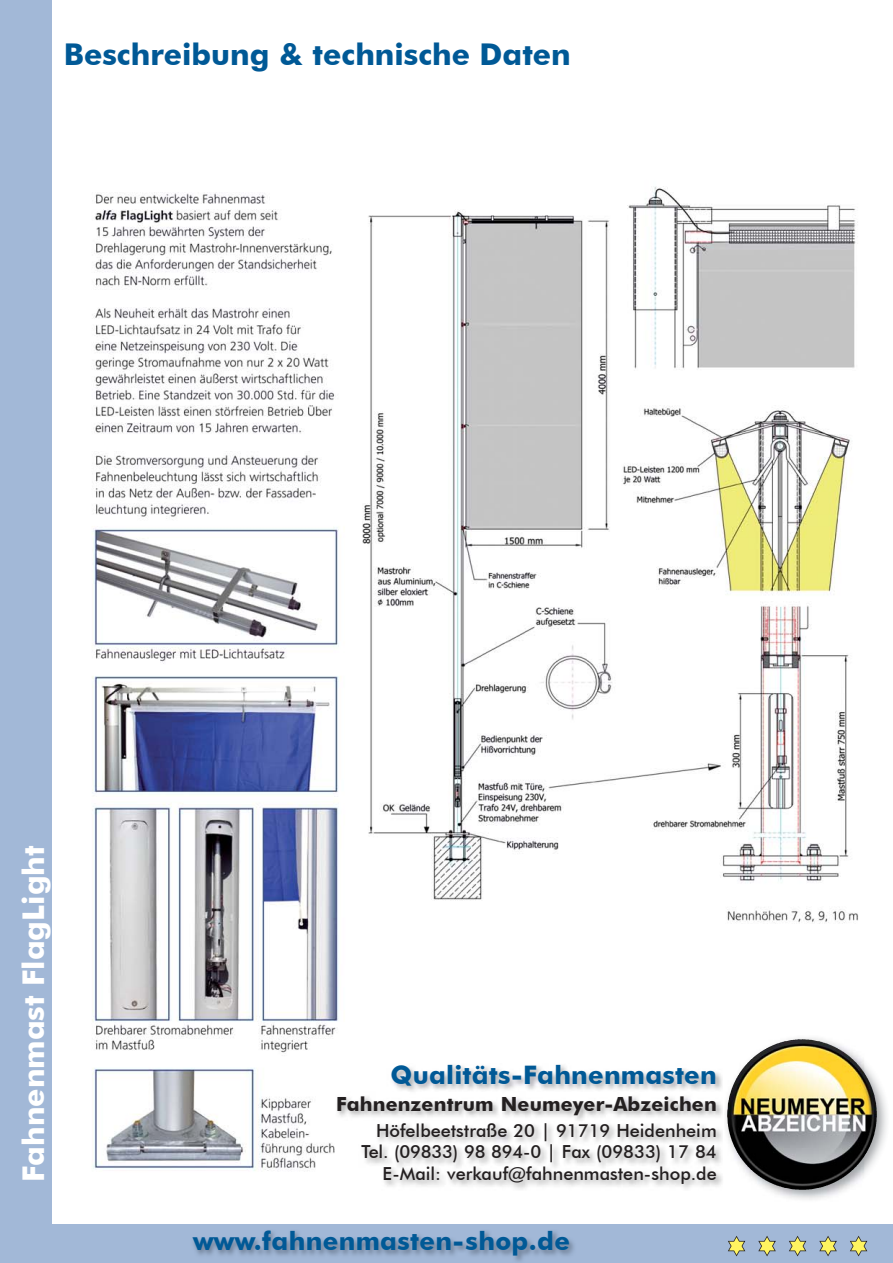
<style>
.page{position:relative;width:893px;height:1263px;background:#fff}
.page>*{position:absolute;margin:0;border:0;box-sizing:border-box;transform-origin:0 0}
.t1{font:700 30px "Futura BT";color:#005996}
.t2{font:700 30px "Futura BT";color:#fff}
.t3{font:700 25.5px "Futura BT";letter-spacing:.01em;color:#005996}
.t4{font:700 19.5px "Futura BT";letter-spacing:.01em;color:#231f20}
.t5{font:500 18px/21.6px "Futura BT";color:#231f20;text-align:right}
</style>
<div class="page">
<div style="left:0;top:1225px;width:893px;height:38px;background:#a2b8d7"></div>
<svg style="left:728px;top:1236px;width:17px;height:20px"></svg>
<svg style="left:758px;top:1236px;width:18px;height:20px"></svg>
<svg style="left:789px;top:1236px;width:17px;height:20px"></svg>
<svg style="left:819px;top:1236px;width:18px;height:20px"></svg>
<svg style="left:850px;top:1236px;width:17px;height:20px"></svg>
<img style="left:193px;top:1231px;width:381px;height:30px">
<div style="left:0;top:0;width:51px;height:1263px;background:#a2b8d7"></div>
<img style="left:92px;top:186px;width:766px;height:985px">
<img style="left:723px;top:1035px;width:164px;height:165px">
<img style="left:802px;top:1039px;width:73px;height:61px">
<img style="left:335px;top:1063px;width:389px;height:128px">
<h1 class="t1" style="left:64px;top:36px;width:509px">Beschreibung &amp; technische Daten</h1>
<h1 class="t2" style="left:15px;top:1182px;width:338px;rotate:-90deg">Fahnenmast FlagLight</h1>
<h2 class="t3" style="left:391px;top:1059px;width:328px">Qualitäts-Fahnenmasten</h2>
<p class="t4" style="left:336px;top:1092px;width:382px">Fahnenzentrum Neumeyer-Abzeichen</p>
<p class="t5" style="left:362px;top:1119px;width:357px">Höfelbeetstraße 20 | 91719 Heidenheim<br>Tel. (09833) 98 894-0 | Fax (09833) 17 84<br>E-Mail: verkauf@fahnenmasten-shop.de</p>
<h2 class="t3" style="left:193px;top:1226px;width:378px">www.fahnenmasten-shop.de</h2>
</div>
